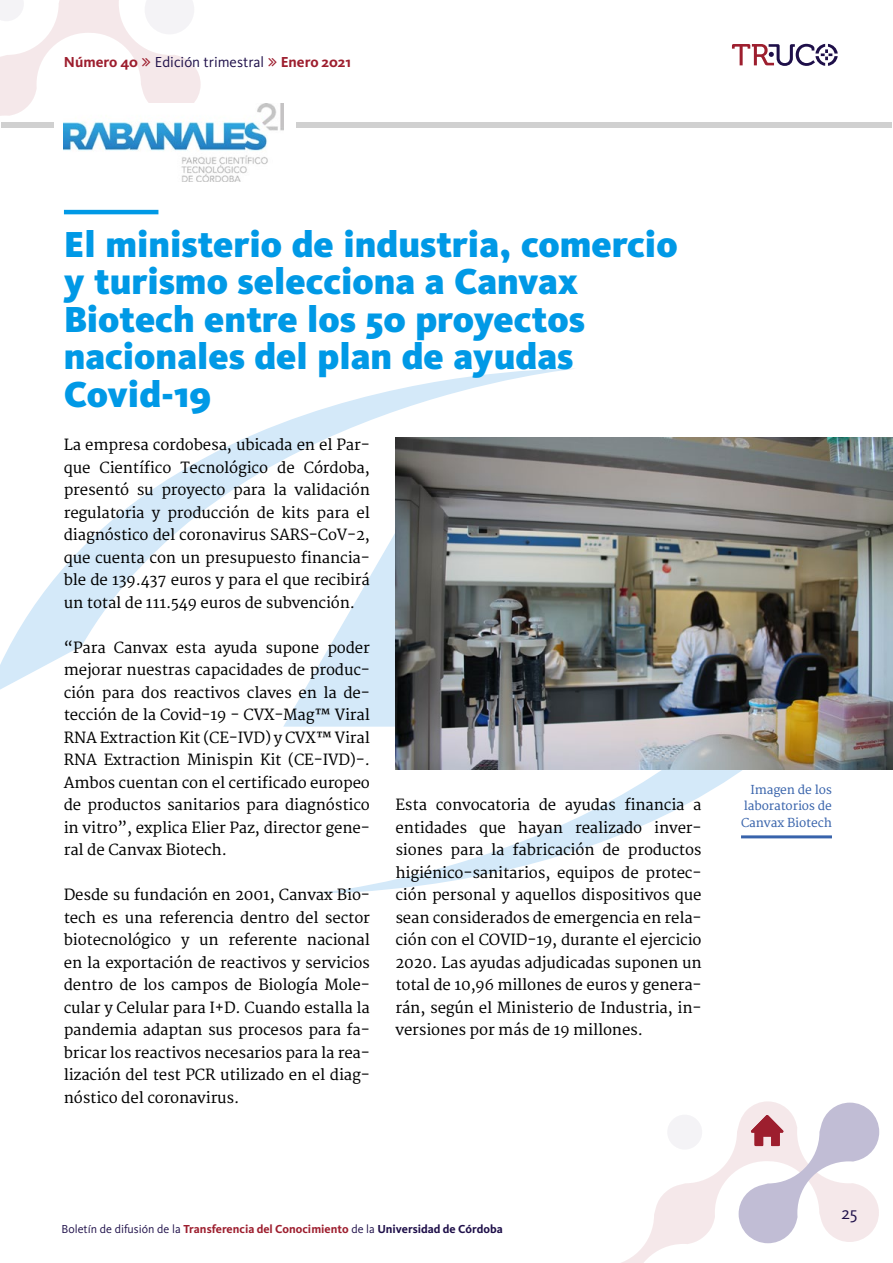
<style>
.page{position:relative;width:893px;height:1263px;background:#fff}
.page>*{position:absolute;margin:0;border:0;box-sizing:border-box;transform-origin:0 0}
.t1{font:900 37.5px/37.5px "Kievit OT";color:#0099e6}
.t2{font:18px "Kievit OT";color:#1e0f49}
.t3{font:15px/22.5px "Merriweather";letter-spacing:-.01em;color:#000;text-align:justify}
.t4{font:700 15px "Kievit OT";color:#9d1e2e}
.t5{font:700 12px "Kievit OT";color:#9d1e2e}
.t6{font:12px/16.5px "Merriweather";letter-spacing:-.01em;color:#3863ab;text-align:justify}
.s1{font-weight:400;color:#1e0f49}
.s2{color:#1e0f49}
</style>
<div class="page">
<svg style="left:0;top:368px;width:575px;height:322px"></svg>
<svg style="left:316px;top:769px;width:577px;height:125px"></svg>
<svg style="left:283px;top:501px;width:112px;height:226px"></svg>
<svg style="left:621px;top:1101px;width:150px;height:162px"></svg>
<svg style="left:732px;top:44px;width:106px;height:22px"></svg>
<img style="left:201px;top:104px;width:83px;height:77px">
<div style="left:296px;top:122px;width:596px;height:6px;background:#d0d0d0"></div>
<hr style="left:64px;top:210px;width:94px;height:4px;background:#0099e6">
<img style="left:395px;top:437px;width:498px;height:332px">
<hr style="left:741px;top:835px;width:91px;height:3px;background:#3863ab">
<svg style="left:739px;top:1102px;width:140px;height:141px"></svg>
<svg style="left:0;top:0;width:201px;height:182px"></svg>
<p class="t4" style="left:64px;top:53px;width:289px">Número 40 <span class="s1">Edición trimestral</span> Enero 2021</p>
<h1 class="t1" style="left:64px;top:225px;width:615px">El ministerio de industria, comercio y turismo selecciona a Canvax<br>Biotech entre los 50 proyectos nacionales del plan de ayudas<br>Covid-19</h1>
<p class="t3" style="left:64px;top:434px;width:308px">La empresa cordobesa, ubicada en el Par&shy;que Científico Tecnológico de Córdoba, presentó su proyecto para la validación regulatoria y producción de kits para el diagnóstico del coronavirus SARS-CoV-2, que cuenta con un presupuesto financia&shy;ble de 139.437 euros y para el que recibirá un total de 111.549 euros de subvención.</p>
<p class="t3" style="left:64px;top:637px;width:308px">“Para Canvax esta ayuda supone poder mejorar nuestras capacidades de produc&shy;ción para dos reactivos claves en la de&shy;tección de la Covid-19 - CVX-Mag™ Viral RNA Extraction Kit (CE-IVD) y CVX™ Viral RNA Extraction Minispin Kit (CE-IVD)-.<br>Ambos cuentan con el certificado europeo de productos sanitarios para diagnóstico in vitro”, explica Elier Paz, director gene&shy;ral de Canvax Biotech.</p>
<p class="t3" style="left:64px;top:884px;width:308px">Desde su fundación en 2001, Canvax Bio&shy;tech es una referencia dentro del sector biotecnológico y un referente nacional en la exportación de reactivos y servicios dentro de los campos de Biología Mole&shy;cular y Celular para I+D. Cuando estalla la pandemia adaptan sus procesos para fa&shy;bricar los reactivos necesarios para la rea&shy;lización del test PCR utilizado en el diag&shy;nóstico del coronavirus.</p>
<p class="t3" style="left:395px;top:794px;width:308px">Esta convocatoria de ayudas financia a entidades que hayan realizado inver&shy;siones para la fabricación de productos higiénico-sanitarios, equipos de protec&shy;ción personal y aquellos dispositivos que sean considerados de emergencia en rela&shy;ción con el COVID-19, durante el ejercicio 2020. Las ayudas adjudicadas suponen un total de 10,96 millones de euros y genera&shy;rán, según el Ministerio de Industria, in&shy;versiones por más de 19 millones.</p>
<p class="t6" style="left:741px;top:782px;width:92px;text-indent:9px">Imagen de los laboratorios de Canvax Biotech</p>
<p class="t5" style="left:62px;top:1222px;width:443px"><span class="s1">Boletín de difusión de la</span> Transferencia del Conocimiento <span class="s1">de la</span> <span class="s2">Universidad de Córdoba</span></p>
<p class="t2" style="left:841px;top:1202px;width:17px">25</p>
</div>
